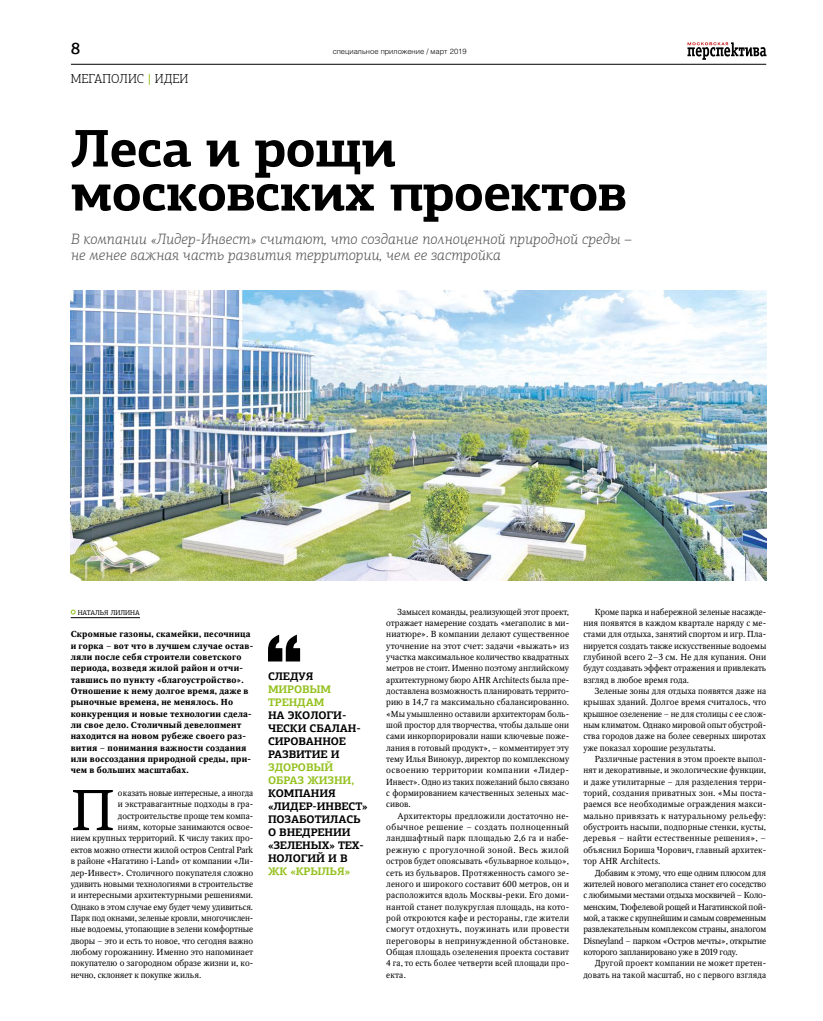
<style>
.page{position:relative;width:823px;height:1021px;background:#fff}
.page>*{position:absolute;margin:0;border:0;box-sizing:border-box;transform-origin:0 0}
.t1{font:57.3px "Octava C";color:#000}
.t2{font:700 53px/44px "PF Agora Slab Pro";letter-spacing:-.02em;color:#000}
.t3{font:500 16.9px "PF Agora Slab Pro";color:#000}
.t4{font:italic 300 15px/16px "PF Agora Slab Pro";color:#575756}
.t5{font:300 13px "PF Agora Slab Pro";color:#000}
.t6{font:700 11px/13px "PF Agora Slab Pro";letter-spacing:-.01em;color:#000}
.t7{font:700 11px/13px "PF Agora Slab Pro";letter-spacing:-.01em;color:#95c11f}
.t8{font:8.7px/11.3px "Octava C";letter-spacing:-.005em;color:#000;text-align:justify}
.t9{font:700 8.7px/11.3px "Octava C";letter-spacing:.02em;color:#000}
.t10{font:8.7px/11.3px "Octava C";letter-spacing:.015em;color:#000;text-align:right}
.t11{font:300 7.5px "Helios";color:#000}
.t12{font:7px "PF Agora Slab Pro";color:#000}
.s1{font-weight:500;color:#95c11f}
</style>
<div class="page">
<svg style="left:687px;top:42px;width:79px;height:18px"></svg>
<hr style="left:71px;top:64px;width:694px;height:1px;background:#000">
<img style="left:71px;top:290px;width:694px;height:290px">
<hr style="left:71px;top:617px;width:69px;height:1px;background:#000">
<svg style="left:71px;top:609px;width:5px;height:5px"></svg>
<svg style="left:268px;top:634px;width:32px;height:27px"></svg>
<h3 class="t3" style="left:71px;top:38px;width:11px">8</h3>
<p class="t11" style="left:332px;top:47px;width:135px">специальное приложение / март 2019</p>
<h3 class="t5" style="left:71px;top:71px;width:119px">МЕГАПОЛИС <span class="s1">|</span> ИДЕИ</h3>
<h2 class="t2" style="left:70px;top:126px;width:557px">Леса и рощи московских проектов</h2>
<h3 class="t4" style="left:71px;top:231px;width:561px">В компании «Лидер-Инвест» считают, что создание полноценной природной среды – не менее важная часть развития территории, чем ее застройка</h3>
<p class="t12" style="left:78px;top:608px;width:64px">НАТАЛЬЯ ЛИЛИНА</p>
<p class="t9" style="left:71px;top:628px;width:184px">Скромные газоны, скамейки, песочница и горка – вот что в лучшем случае остав&shy;ляли после себя строители советского периода, возведя жилой район и отчи&shy;тавшись по пункту «благоустройство».<br>Отношение к нему долгое время, даже в рыночные времена, не менялось. Но конкуренция и новые технологии сдела&shy;ли свое дело. Столичный девелопмент находится на новом рубеже своего раз&shy;вития – понимания важности создания или воссоздания природной среды, при&shy;чем в больших масштабах.</p>
<h1 class="t1" style="left:71px;top:778px;width:46px">П</h1>
<p class="t8" style="left:118px;top:787px;width:137px">оказать новые интересные, а иногда</p>
<p class="t8" style="left:118px;top:799px;width:137px">и экстравагантные подходы в гра-</p>
<p class="t8" style="left:118px;top:810px;width:137px">достроительстве проще тем компа-</p>
<p class="t8" style="left:118px;top:821px;width:137px">ниям, которые занимаются освое-</p>
<p class="t8" style="left:71px;top:833px;width:184px">нием крупных территорий. К числу таких про-</p>
<p class="t8" style="left:71px;top:844px;width:184px">ектов можно отнести жилой остров Central Park</p>
<p class="t8" style="left:71px;top:855px;width:184px">в районе «Нагатино i-Land» от компании «Ли-</p>
<p class="t8" style="left:71px;top:867px;width:184px">дер-Инвест». Столичного покупателя сложно</p>
<p class="t8" style="left:71px;top:878px;width:184px">удивить новыми технологиями в строительстве</p>
<p class="t8" style="left:71px;top:889px;width:184px">и интересными архитектурными решениями.</p>
<p class="t8" style="left:71px;top:901px;width:184px">Однако в этом случае ему будет чему удивиться.</p>
<p class="t8" style="left:71px;top:912px;width:184px">Парк под окнами, зеленые кровли, многочислен-</p>
<p class="t8" style="left:71px;top:923px;width:184px">ные водоемы, утопающие в зелени комфортные</p>
<p class="t8" style="left:71px;top:935px;width:184px">дворы – это и есть то новое, что сегодня важно</p>
<p class="t8" style="left:71px;top:946px;width:184px">любому горожанину. Именно это напоминает</p>
<p class="t8" style="left:71px;top:957px;width:184px">покупателю о загородном образе жизни и, ко-</p>
<p class="t8" style="left:71px;top:969px;width:132px">нечно, склоняет к покупке жилья.</p>
<p class="t6" style="left:268px;top:670px;width:47px">СЛЕДУЯ</p>
<p class="t7" style="left:268px;top:683px;width:65px">МИРОВЫМ<br>ТРЕНДАМ</p>
<p class="t6" style="left:268px;top:709px;width:94px">НА ЭКОЛОГИ-<br>ЧЕСКИ СБАЛАН-<br>СИРОВАННОЕ<br>РАЗВИТИЕ И</p>
<p class="t7" style="left:268px;top:761px;width:88px">ЗДОРОВЫЙ<br>ОБРАЗ ЖИЗНИ,</p>
<p class="t6" style="left:268px;top:787px;width:101px">КОМПАНИЯ «ЛИДЕР-ИНВЕСТ»<br>ПОЗАБОТИЛАСЬ<br>О ВНЕДРЕНИИ «ЗЕЛЕНЫХ» ТЕХ-<br>НОЛОГИЙ И В</p>
<p class="t7" style="left:268px;top:865px;width:84px">ЖК «КРЫЛЬЯ»</p>
<p class="t8" style="left:386px;top:606px;width:184px;text-indent:11px">Замысел команды, реализующей этот проект, отражает намерение создать «мегаполис в ми&shy;ниатюре». В компании делают существенное уточнение на этот счет: задачи «выжать» из участка максимальное количество квадратных метров не стоит. Именно поэтому английскому архитектурному бюро AHR Architects была пре&shy;доставлена возможность планировать террито&shy;рию в 14,7 га максимально сбалансированно. «Мы умышленно оставили архитекторам боль&shy;шой простор для творчества, чтобы дальше они сами инкорпорировали наши ключевые поже&shy;лания в готовый продукт», – комментирует эту тему Илья Винокур, директор по комплексному освоению территории компании «Лидер-Инвест». Одно из таких пожеланий было связано с формированием качественных зеленых мас&shy;сивов.</p>
<p class="t8" style="left:386px;top:810px;width:184px;text-indent:11px">Архитекторы предложили достаточно не&shy;обычное решение – создать полноценный ландшафтный парк площадью 2,6 га и набе&shy;режную с прогулочной зоной. Весь жилой остров будет опоясывать «бульварное кольцо», сеть из бульваров. Протяженность самого зе&shy;леного и широкого составит 600 метров, он и расположится вдоль Москвы-реки. Его доми&shy;нантой станет полукруглая площадь, на кото&shy;рой откроются кафе и рестораны, где жители смогут отдохнуть, поужинать или провести переговоры в непринужденной обстановке.<br>Общая площадь озеленения проекта составит 4 га, то есть более четверти всей площади про&shy;екта.</p>
<p class="t8" style="left:583px;top:606px;width:184px;text-indent:11px">Кроме парка и набережной зеленые насажде&shy;ния появятся в каждом квартале наряду с ме&shy;стами для отдыха, занятий спортом и игр. Пла&shy;нируется создать также искусственные водоемы глубиной всего 2–3 см. Не для купания. Они будут создавать эффект отражения и привлекать взгляд в любое время года.</p>
<p class="t8" style="left:583px;top:685px;width:184px;text-indent:11px">Зеленые зоны для отдыха появятся даже на крышах зданий. Долгое время считалось, что крышное озеленение – не для столицы с ее слож&shy;ным климатом. Однако мировой опыт обустрой&shy;ства городов даже на более северных широтах уже показал хорошие результаты.</p>
<p class="t8" style="left:583px;top:753px;width:184px;text-indent:11px">Различные растения в этом проекте выпол&shy;нят и декоративные, и экологические функции, и даже утилитарные – для разделения терри&shy;торий, создания приватных зон. «Мы поста&shy;раемся все необходимые ограждения макси&shy;мально привязать к натуральному рельефу: обустроить насыпи, подпорные стенки, кусты, деревья – найти естественные решения», – объяснил Бориша Чорович, главный архитек&shy;тор AHR Architects.</p>
<p class="t8" style="left:583px;top:867px;width:184px;text-indent:11px">Добавим к этому, что еще одним плюсом для жителей нового мегаполиса станет его соседство с любимыми местами отдыха москвичей – Коло&shy;менским, Тюфелевой рощей и Нагатинской пой&shy;мой, а также с крупнейшим и самым современным развлекательным комплексом страны, аналогом Disneyland – парком «Остров мечты», открытие которого запланировано уже в 2019 году.</p>
<p class="t10" style="left:583px;top:957px;width:184px">Другой проект компании не может претен&shy;довать на такой масштаб, но с первого взгляда</p>
</div>
